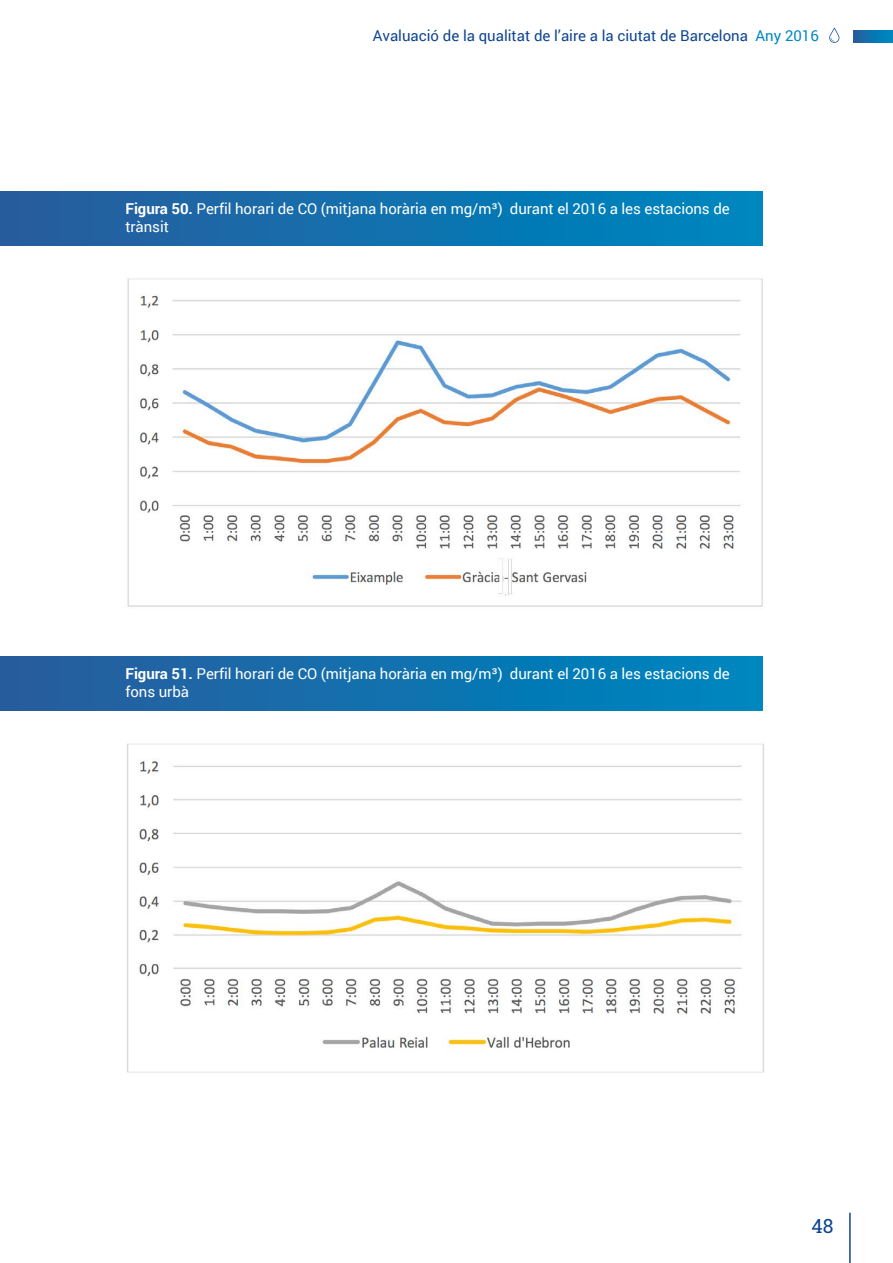
<style>
.page{position:relative;width:893px;height:1263px;background:#fff}
.page>*{position:absolute;margin:0;border:0;box-sizing:border-box;transform-origin:0 0}
.t1{font:19.5px "Roboto Slab";color:#0f458f}
.t2{font:15px/18px "Roboto";letter-spacing:-.005em;color:#fff}
.t3{font:15px "Roboto";color:#0f458f}
.s1{color:#0087c0}
.s2{font-weight:700}
</style>
<div class="page">
<hr style="left:849px;top:1213px;width:2px;height:50px;background:#0f458f">
<svg style="left:829px;top:28px;width:10px;height:15px"></svg>
<svg style="left:854px;top:30px;width:39px;height:13px"></svg>
<div style="left:0;top:191px;width:762px;height:54px;background:linear-gradient(to right,#295b9c,#0087c0)"></div>
<div style="left:0;top:656px;width:762px;height:54px;background:linear-gradient(to right,#295b9c,#0087c0)"></div>
<img style="left:127px;top:278px;width:636px;height:329px">
<img style="left:127px;top:743px;width:637px;height:330px">
<p class="t3" style="left:373px;top:27px;width:447px">Avaluació de la qualitat de l’aire a la ciutat de Barcelona <span class="s1">Any 2016</span></p>
<p class="t2" style="left:125px;top:200px;width:606px"><span class="s2">Figura 50.</span> Perfil horari de CO (mitjana horària en mg/m³) durant el 2016 a les estacions de trànsit</p>
<p class="t2" style="left:125px;top:665px;width:606px"><span class="s2">Figura 51.</span> Perfil horari de CO (mitjana horària en mg/m³) durant el 2016 a les estacions de fons urbà</p>
<h1 class="t1" style="left:811px;top:1212px;width:24px">48</h1>
</div>
